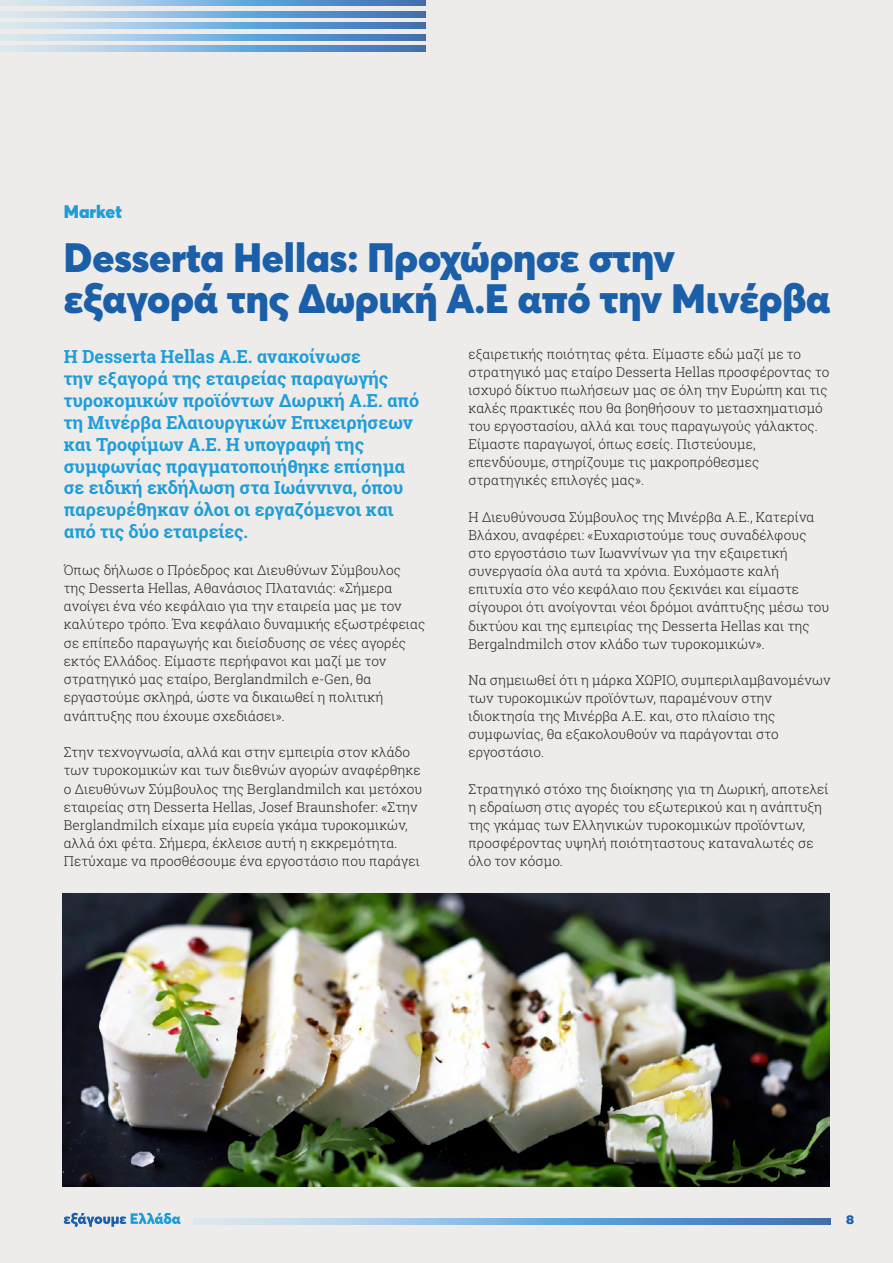
<style>
.page{position:relative;width:893px;height:1263px;background:#edeceb}
.page>*{position:absolute;margin:0;border:0;box-sizing:border-box;transform-origin:0 0}
.t1{font:900 40.5px/40.5px "Averta";color:#1b5fa9}
.t2{font:700 18px/21.9px "Roboto Slab";letter-spacing:-.005em;color:#1e9dd8}
.t3{font:900 18px "Averta";color:#1e9dd8}
.t4{font:300 13.5px/18.1px "Roboto Slab";letter-spacing:.005em;color:#231f20}
.t5{font:900 12px "UB Helvetica";color:#1b5fa9}
</style>
<div class="page">
<svg style="left:0;top:0;width:426px;height:6px"></svg>
<svg style="left:0;top:23px;width:426px;height:6px"></svg>
<svg style="left:0;top:46px;width:426px;height:5px"></svg>
<svg style="left:0;top:11px;width:426px;height:6px"></svg>
<svg style="left:0;top:34px;width:426px;height:6px"></svg>
<svg style="left:64px;top:1213px;width:117px;height:14px"></svg>
<svg style="left:194px;top:1219px;width:637px;height:5px"></svg>
<img style="left:62px;top:893px;width:767px;height:293px">
<h2 class="t3" style="left:64px;top:200px;width:60px">Market</h2>
<h1 class="t1" style="left:64px;top:237px;width:768px">Desserta Hellas: Προχώρησε στην εξαγορά της Δωρική Α.Ε από την Μινέρβα</h1>
<p class="t2" style="left:64px;top:346px;width:357px">Η Desserta Hellas Α.Ε. ανακοίνωσε<br>την εξαγορά της εταιρείας παραγωγής τυροκομικών προϊόντων Δωρική Α.Ε. από τη Μινέρβα Ελαιουργικών Επιχειρήσεων και Τροφίμων Α.Ε. Η υπογραφή της συμφωνίας πραγματοποιήθηκε επίσημα σε ειδική εκδήλωση στα Ιωάννινα, όπου παρευρέθηκαν όλοι οι εργαζόμενοι και από τις δύο εταιρείες.</p>
<p class="t4" style="left:64px;top:560px;width:363px">Όπως δήλωσε ο Πρόεδρος και Διευθύνων Σύμβουλος της Desserta Hellas, Αθανάσιος Πλατανιάς: «Σήμερα ανοίγει ένα νέο κεφάλαιο για την εταιρεία μας με τον καλύτερο τρόπο. Ένα κεφάλαιο δυναμικής εξωστρέφειας σε επίπεδο παραγωγής και διείσδυσης σε νέες αγορές εκτός Ελλάδος. Είμαστε περήφανοι και μαζί με τον στρατηγικό μας εταίρο, Berglandmilch e-Gen, θα εργαστούμε σκληρά, ώστε να δικαιωθεί η πολιτική ανάπτυξης που έχουμε σχεδιάσει».</p>
<p class="t4" style="left:64px;top:743px;width:360px">Στην τεχνογνωσία, αλλά και στην εμπειρία στον κλάδο των τυροκομικών και των διεθνών αγορών αναφέρθηκε ο Διευθύνων Σύμβουλος της Berglandmilch και μετόχου εταιρείας στη Desserta Hellas, Josef Braunshofer: «Στην Berglandmilch είχαμε μία ευρεία γκάμα τυροκομικών, αλλά όχι φέτα. Σήμερα, έκλεισε αυτή η εκκρεμότητα.<br>Πετύχαμε να προσθέσουμε ένα εργοστάσιο που παράγει</p>
<p class="t4" style="left:468px;top:344px;width:362px">εξαιρετικής ποιότητας φέτα. Είμαστε εδώ μαζί με το στρατηγικό μας εταίρο Desserta Hellas προσφέροντας το ισχυρό δίκτυο πωλήσεων μας σε όλη την Ευρώπη και τις καλές πρακτικές που θα βοηθήσουν το μετασχηματισμό του εργοστασίου, αλλά και τους παραγωγούς γάλακτος.<br>Είμαστε παραγωγοί, όπως εσείς. Πιστεύουμε, επενδύουμε, στηρίζουμε τις μακροπρόθεσμες στρατηγικές επιλογές μας».</p>
<p class="t4" style="left:468px;top:507px;width:362px">Η Διευθύνουσα Σύμβουλος της Μινέρβα Α.Ε., Κατερίνα Βλάχου, αναφέρει: «Ευχαριστούμε τους συναδέλφους στο εργοστάσιο των Ιωαννίνων για την εξαιρετική συνεργασία όλα αυτά τα χρόνια. Ευχόμαστε καλή επιτυχία στο νέο κεφάλαιο που ξεκινάει και είμαστε σίγουροι ότι ανοίγονται νέοι δρόμοι ανάπτυξης μέσω του δικτύου και της εμπειρίας της Desserta Hellas και της Bergalndmilch στον κλάδο των τυροκομικών».</p>
<p class="t4" style="left:468px;top:671px;width:364px">Να σημειωθεί ότι η μάρκα ΧΩΡΙΟ, συμπεριλαμβανομένων των τυροκομικών προϊόντων, παραμένουν στην ιδιοκτησία της Μινέρβα Α.Ε. και, στο πλαίσιο της συμφωνίας, θα εξακολουθούν να παράγονται στο εργοστάσιο.</p>
<p class="t4" style="left:468px;top:779px;width:362px">Στρατηγικό στόχο της διοίκησης για τη Δωρική, αποτελεί η εδραίωση στις αγορές του εξωτερικού και η ανάπτυξη της γκάμας των Ελληνικών τυροκομικών προϊόντων, προσφέροντας υψηλή ποιότηταστους καταναλωτές σε όλο τον κόσμο.</p>
<p class="t5" style="left:846px;top:1212px;width:10px">8</p>
</div>
